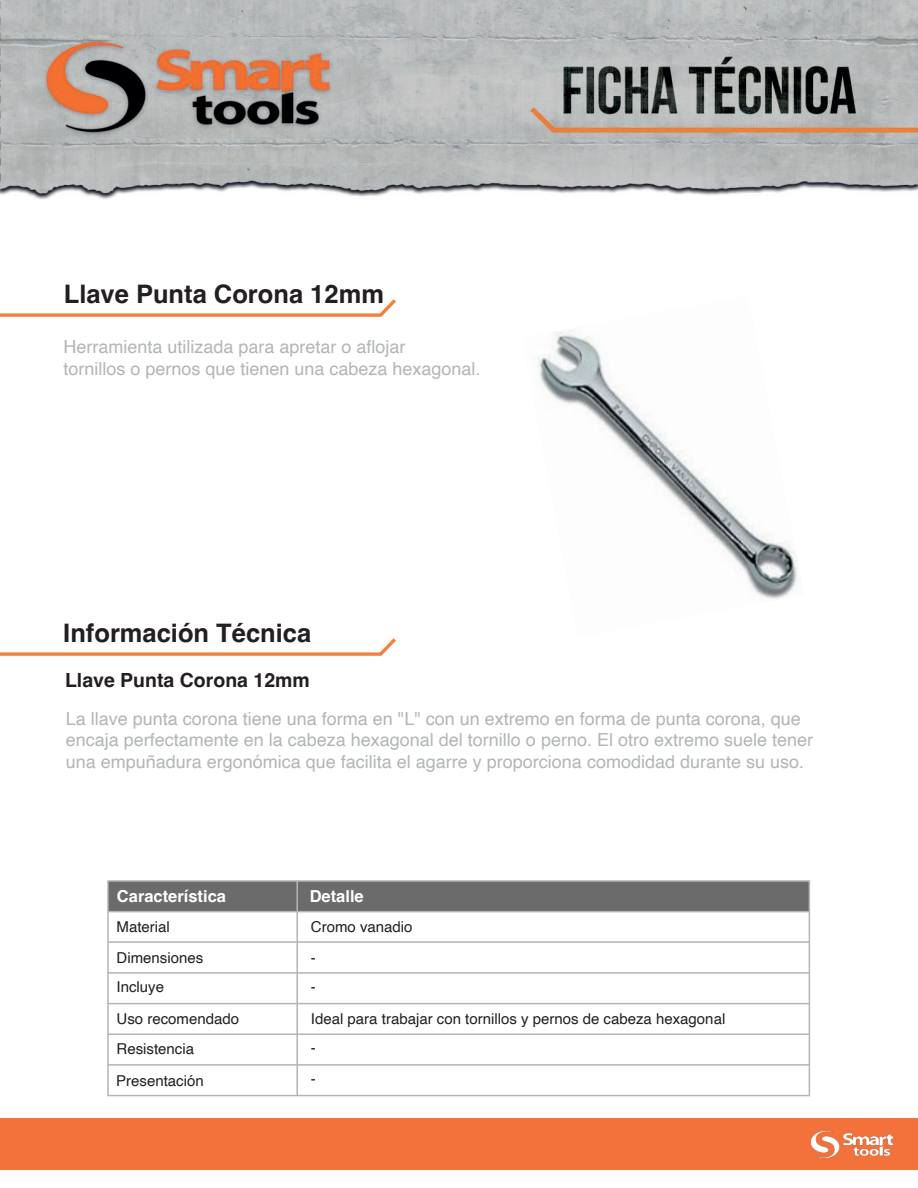
<style>
.page{position:relative;width:918px;height:1188px;background:#fff}
.page>*{position:absolute;margin:0;border:0;box-sizing:border-box;transform-origin:0 0}
.t1{font:700 25.5px "Helvetica";color:#231f20}
.t2{font:700 19.5px "Helvetica";color:#231f20}
.t3{font:18px/21.6px "Helvetica";color:#b2b6b6}
.t4{font:700 16.5px "Helvetica";color:#fff}
.t5{font:15px/31px "Helvetica";color:#231f20}
</style>
<div class="page">
<div style="left:0;top:1119px;width:918px;height:51px;background:#f3713a"></div>
<svg style="left:0;top:299px;width:396px;height:18px"></svg>
<svg style="left:0;top:638px;width:396px;height:18px"></svg>
<img style="left:0;top:0;width:918px;height:200px">
<div style="left:108px;top:881px;width:189px;height:31px;background:#6c6b6c"></div>
<div style="left:297px;top:881px;width:512px;height:31px;background:#6c6b6c"></div>
<hr style="left:108px;top:1034px;width:701px;height:1px;background:#b2b6b6">
<hr style="left:108px;top:1064px;width:701px;height:2px;background:#b2b6b6">
<hr style="left:108px;top:1003px;width:701px;height:1px;background:#b2b6b6">
<hr style="left:108px;top:972px;width:701px;height:2px;background:#b2b6b6">
<hr style="left:108px;top:911px;width:701px;height:1px;background:#b2b6b6">
<hr style="left:296px;top:880px;width:2px;height:216px;background:#b2b6b6">
<div style="left:107px;top:880px;width:703px;height:216px;border:2px solid #b2b6b6"></div>
<hr style="left:108px;top:941px;width:701px;height:2px;background:#b2b6b6">
<img style="left:538px;top:331px;width:260px;height:269px">
<img style="left:811px;top:1131px;width:82px;height:27px">
<h1 class="t1" style="left:64px;top:279px;width:322px">Llave Punta Corona 12mm</h1>
<p class="t3" style="left:63px;top:337px;width:419px">Herramienta utilizada para apretar o aflojar<br>tornillos o pernos que tienen una cabeza hexagonal.</p>
<h1 class="t1" style="left:63px;top:617px;width:249px">Información Técnica</h1>
<p class="t2" style="left:65px;top:668px;width:246px">Llave Punta Corona 12mm</p>
<p class="t3" style="left:66px;top:708px;width:749px">La llave punta corona tiene una forma en "L" con un extremo en forma de punta corona, que encaja perfectamente en la cabeza hexagonal del tornillo o perno. El otro extremo suele tener una empuñadura ergonómica que facilita el agarre y proporciona comodidad durante su uso.</p>
<p class="t4" style="left:117px;top:886px;width:111px">Característica</p>
<p class="t4" style="left:310px;top:886px;width:56px">Detalle</p>
<p class="t5" style="left:117px;top:912px;width:55px">Material</p>
<p class="t5" style="left:311px;top:912px;width:103px;line-height:30.5px">Cromo vanadio -</p>
<p class="t5" style="left:311px;top:971px;width:416px;line-height:32.1px">-<br>Ideal para trabajar con tornillos y pernos de cabeza hexagonal</p>
<p class="t5" style="left:311px;top:1033px;width:7px">- -</p>
<p class="t5" style="left:117px;top:943px;width:88px;line-height:29px">Dimensiones<br>Incluye</p>
<p class="t5" style="left:116px;top:1003px;width:124px">Uso recomendado<br>Resistencia<br>Presentación</p>
</div>
